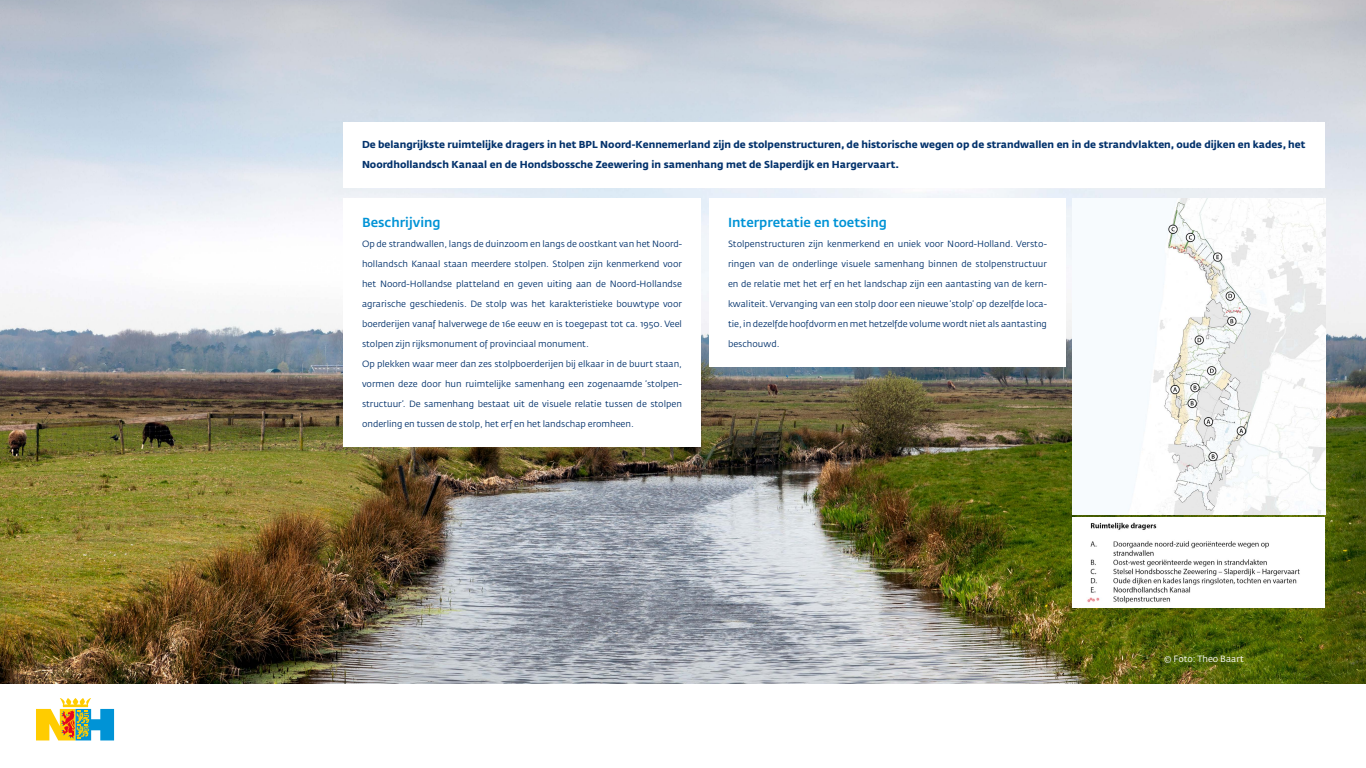
<style>
.page{position:relative;width:1366px;height:768px;background:#fff}
.page>*{position:absolute;margin:0;border:0;box-sizing:border-box;transform-origin:0 0}
.Txt{font:500 13px "Fedra Sans Std";color:#0093d6}
.txt_bold{font:700 10px/20px "Fedra Sans Std";color:#03326c}
.Txt-2{font:9px "Fedra Sans Std";color:#03326c}
.t1{font:9px "Fedra Sans Std";color:#fff}
</style>
<div class="page">
<img style="left:0;top:0;width:1366px;height:684px">
<svg style="left:36px;top:698px;width:78px;height:42px"></svg>
<img style="left:1072px;top:198px;width:253px;height:317px">
<img style="left:1072px;top:517px;width:253px;height:90px">
<div style="left:709px;top:198px;width:357px;height:168px;background:#fff"></div>
<div style="left:343px;top:198px;width:358px;height:248px;background:#fff"></div>
<div style="left:343px;top:122px;width:982px;height:66px;background:#fff"></div>
<p class="txt_bold" style="left:362px;top:135px;width:945px">De belangrijkste ruimtelijke dragers in het BPL Noord-Kennemerland zijn de stolpenstructuren, de historische wegen op de strandwallen en in de strandvlakten, oude dijken en kades, het<br>Noordhollandsch Kanaal en de Hondsbossche Zeewering in samenhang met de Slaperdijk en Hargervaart.</p>
<p class="Txt" style="left:362px;top:214px;width:80px">Beschrijving</p>
<p class="Txt-2" style="left:362px;top:239px;width:321px">Op de strandwallen, langs de duinzoom en langs de oostkant van het Noord-</p>
<p class="Txt-2" style="left:362px;top:259px;width:322px">hollandsch Kanaal staan meerdere stolpen. Stolpen zijn kenmerkend voor</p>
<p class="Txt-2" style="left:362px;top:279px;width:322px">het Noord-Hollandse platteland en geven uiting aan de Noord-Hollandse</p>
<p class="Txt-2" style="left:362px;top:299px;width:322px">agrarische geschiedenis. De stolp was het karakteristieke bouwtype voor</p>
<p class="Txt-2" style="left:362px;top:319px;width:322px">boerderijen vanaf halverwege de 16e eeuw en is toegepast tot ca. 1950. Veel</p>
<p class="Txt-2" style="left:362px;top:339px;width:228px">stolpen zijn rijksmonument of provinciaal monument.</p>
<p class="Txt-2" style="left:362px;top:359px;width:322px">Op plekken waar meer dan zes stolpboerderijen bij elkaar in de buurt staan,</p>
<p class="Txt-2" style="left:362px;top:379px;width:322px">vormen deze door hun ruimtelijke samenhang een zogenaamde ‘stolpen-</p>
<p class="Txt-2" style="left:362px;top:399px;width:322px">structuur’. De samenhang bestaat uit de visuele relatie tussen de stolpen</p>
<p class="Txt-2" style="left:362px;top:419px;width:273px">onderling en tussen de stolp, het erf en het landschap eromheen.</p>
<p class="Txt" style="left:728px;top:214px;width:161px">Interpretatie en toetsing</p>
<p class="Txt-2" style="left:728px;top:239px;width:320px">Stolpenstructuren zijn kenmerkend en uniek voor Noord-Holland. Versto-</p>
<p class="Txt-2" style="left:728px;top:259px;width:320px">ringen van de onderlinge visuele samenhang binnen de stolpenstructuur</p>
<p class="Txt-2" style="left:728px;top:279px;width:320px">en de relatie met het erf en het landschap zijn een aantasting van de kern-</p>
<p class="Txt-2" style="left:728px;top:299px;width:321px">kwaliteit. Vervanging van een stolp door een nieuwe ‘stolp’ op dezelfde loca-</p>
<p class="Txt-2" style="left:728px;top:319px;width:321px">tie, in dezelfde hoofdvorm en met hetzelfde volume wordt niet als aantasting</p>
<p class="Txt-2" style="left:728px;top:339px;width:53px">beschouwd.</p>
<p class="t1" style="left:1164px;top:653px;width:82px">© Foto: Theo Baart</p>
</div>
